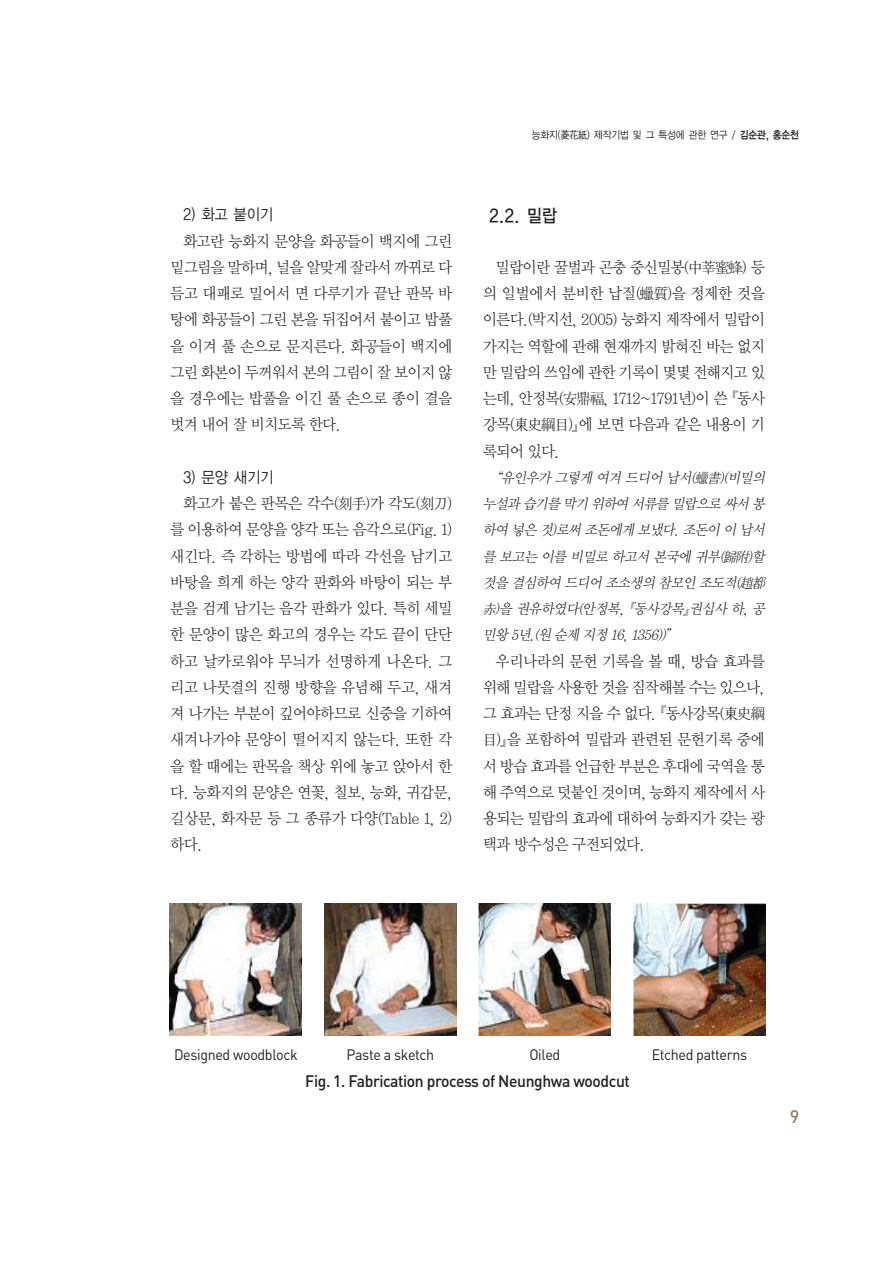
<style>
.page{position:relative;width:893px;height:1263px;background:#fff}
.page>*{position:absolute;margin:0;border:0;box-sizing:border-box;transform-origin:0 0}
.t1{font:18px "YGO13 KS Cms UHC H";color:#231f20;scale:.9 1}
.t2{font:500 18px "DIN";color:#977b67}
.t3{font:500 16.5px "DIN";letter-spacing:-.025em;color:#231f20;scale:.95 1}
.t4{font:15.75px/26.2px "Y Mj O12 KS Cms UHC H";letter-spacing:-.09em;color:#231f20;text-align:justify;scale:.95 1}
.t5{font:15.75px "Y Mj O12 KS Cms UHC H";letter-spacing:-.065em;color:#231f20;scale:.95 1}
.t6{font:15.75px "YGO12 KS Cms UHC H";letter-spacing:-.075em;color:#231f20;scale:.9 1}
.t7{font:15px "DIN";letter-spacing:-.025em;color:#231f20;scale:.95 1}
.t8{font:italic 14.25px/26.2px "Y Mj O12 KS Cms UHC H";letter-spacing:-.095em;color:#231f20;scale:.95 1}
.t9{font:10.5px "YGO12 KS Cms UHC H";letter-spacing:-.075em;color:#231f20;scale:.9 1}
.s1{font-family:"YGO14 KS Cms UHC H"}
</style>
<div class="page">
<img style="left:170px;top:904px;width:132px;height:131px">
<img style="left:324px;top:904px;width:132px;height:131px">
<img style="left:479px;top:904px;width:132px;height:131px">
<img style="left:633px;top:904px;width:132px;height:131px">
<p class="t6" style="left:183px;top:207px;width:103px">2) 화고 붙이기</p>
<p class="t4" style="left:183px;top:229px;width:286px">화고란 능화지 문양을 화공들이 백지에 그린</p>
<p class="t4" style="left:170px;top:255px;width:299px">밑그림을 말하며, 널을 알맞게 잘라서 까뀌로 다</p>
<p class="t4" style="left:170px;top:281px;width:299px">듬고 대패로 밀어서 면 다루기가 끝난 판목 바</p>
<p class="t4" style="left:170px;top:307px;width:299px">탕에 화공들이 그린 본을 뒤집어서 붙이고 밥풀</p>
<p class="t4" style="left:170px;top:334px;width:299px">을 이겨 풀 손으로 문지른다. 화공들이 백지에</p>
<p class="t4" style="left:170px;top:360px;width:299px">그린 화본이 두꺼워서 본의 그림이 잘 보이지 않</p>
<p class="t4" style="left:170px;top:386px;width:299px">을 경우에는 밥풀을 이긴 풀 손으로 종이 결을</p>
<p class="t4" style="left:170px;top:412px;width:182px">벗겨 내어 잘 비치도록 한다.</p>
<p class="t6" style="left:183px;top:470px;width:103px">3) 문양 새기기</p>
<p class="t4" style="left:183px;top:491px;width:286px">화고가 붙은 판목은 각수(刻手)가 각도(刻刀)</p>
<p class="t4" style="left:170px;top:517px;width:299px">를 이용하여 문양을 양각 또는 음각으로(Fig. 1)</p>
<p class="t4" style="left:170px;top:544px;width:299px">새긴다. 즉 각하는 방법에 따라 각선을 남기고</p>
<p class="t4" style="left:170px;top:570px;width:299px">바탕을 희게 하는 양각 판화와 바탕이 되는 부</p>
<p class="t4" style="left:170px;top:596px;width:299px">분을 검게 남기는 음각 판화가 있다. 특히 세밀</p>
<p class="t4" style="left:170px;top:622px;width:299px">한 문양이 많은 화고의 경우는 각도 끝이 단단</p>
<p class="t5" style="left:170px;top:654px;width:299px">하고 날카로워야 무늬가 선명하게 나온다. 그</p>
<p class="t4" style="left:170px;top:675px;width:299px">리고 나뭇결의 진행 방향을 유념해 두고, 새겨</p>
<p class="t4" style="left:170px;top:701px;width:299px">져 나가는 부분이 깊어야하므로 신중을 기하여</p>
<p class="t5" style="left:170px;top:733px;width:299px">새겨나가야 문양이 떨어지지 않는다. 또한 각</p>
<p class="t4" style="left:170px;top:754px;width:299px">을 할 때에는 판목을 책상 위에 놓고 앉아서 한</p>
<p class="t4" style="left:170px;top:780px;width:299px">다. 능화지의 문양은 연꽃, 칠보, 능화, 귀갑문,</p>
<p class="t4" style="left:170px;top:806px;width:299px">길상문, 화자문 등 그 종류가 다양(Table 1, 2)</p>
<p class="t4" style="left:170px;top:832px;width:36px">하다.</p>
<p class="t9" style="left:531px;top:130px;width:299px">능화지(菱花紙) 제작기법 및 그 특성에 관한 연구 / <span class="s1">김순관, 홍순천</span></p>
<p class="t1" style="left:489px;top:207px;width:78px">2.2. 밀랍</p>
<p class="t4" style="left:482px;top:255px;width:299px;text-indent:13px">밀랍이란 꿀벌과 곤충 중신밀봉(中莘蜜蜂) 등 의 일벌에서 분비한 납질(蠟質)을 정제한 것을 이른다.(박지선, 2005) 능화지 제작에서 밀랍이 가지는 역할에 관해 현재까지 밝혀진 바는 없지 만 밀랍의 쓰임에 관한 기록이 몇몇 전해지고 있 는데, 안정복(安鼎福, 1712~1791년)이 쓴 『동사 강목(東史綱目)』에 보면 다음과 같은 내용이 기 록되어 있다.</p>
<p class="t8" style="left:482px;top:465px;width:302px;text-indent:6px">“유인우가 그렇게 여겨 드디어 납서(蠟書)(비밀의 누설과 습기를 막기 위하여 서류를 밀랍으로 싸서 봉 하여 넣은 것)로써 조돈에게 보냈다.조돈이 이 납서 를 보고는 이를 비밀로 하고서 본국에 귀부(歸附)할 것을 결심하여 드디어 조소생의 참모인 조도적(趙都赤)을 권유하 였다(안정복,『동사강목』권십사 하,공 민왕 5년.(원 순제 지정 16,1356))”</p>
<p class="t4" style="left:482px;top:649px;width:299px;text-indent:13px">우리나라의 문헌 기록을 볼 때, 방습 효과를 위해 밀랍을 사용한 것을 짐작해볼 수는 있으나, 그 효과는 단정 지을 수 없다. 『동사강목(東史綱目)』을 포함하여 밀랍과 관련된 문헌기록 중에 서 방습 효과를 언급한 부분은 후대에 국역을 통 해 주역으로 덧붙인 것이며, 능화지 제작에서 사 용되는 밀랍의 효과에 대하여 능화지가 갖는 광 택과 방수성은 구전되었다.</p>
<p class="t7" style="left:174px;top:1049px;width:132px">Designed woodblock</p>
<p class="t7" style="left:346px;top:1049px;width:94px">Paste a sketch</p>
<p class="t7" style="left:529px;top:1049px;width:34px">Oiled</p>
<p class="t7" style="left:652px;top:1049px;width:102px">Etched patterns</p>
<p class="t3" style="left:305px;top:1075px;width:343px">Fig. 1. Fabrication process of Neunghwa woodcut</p>
<p class="t2" style="left:790px;top:1110px;width:11px">9</p>
</div>
